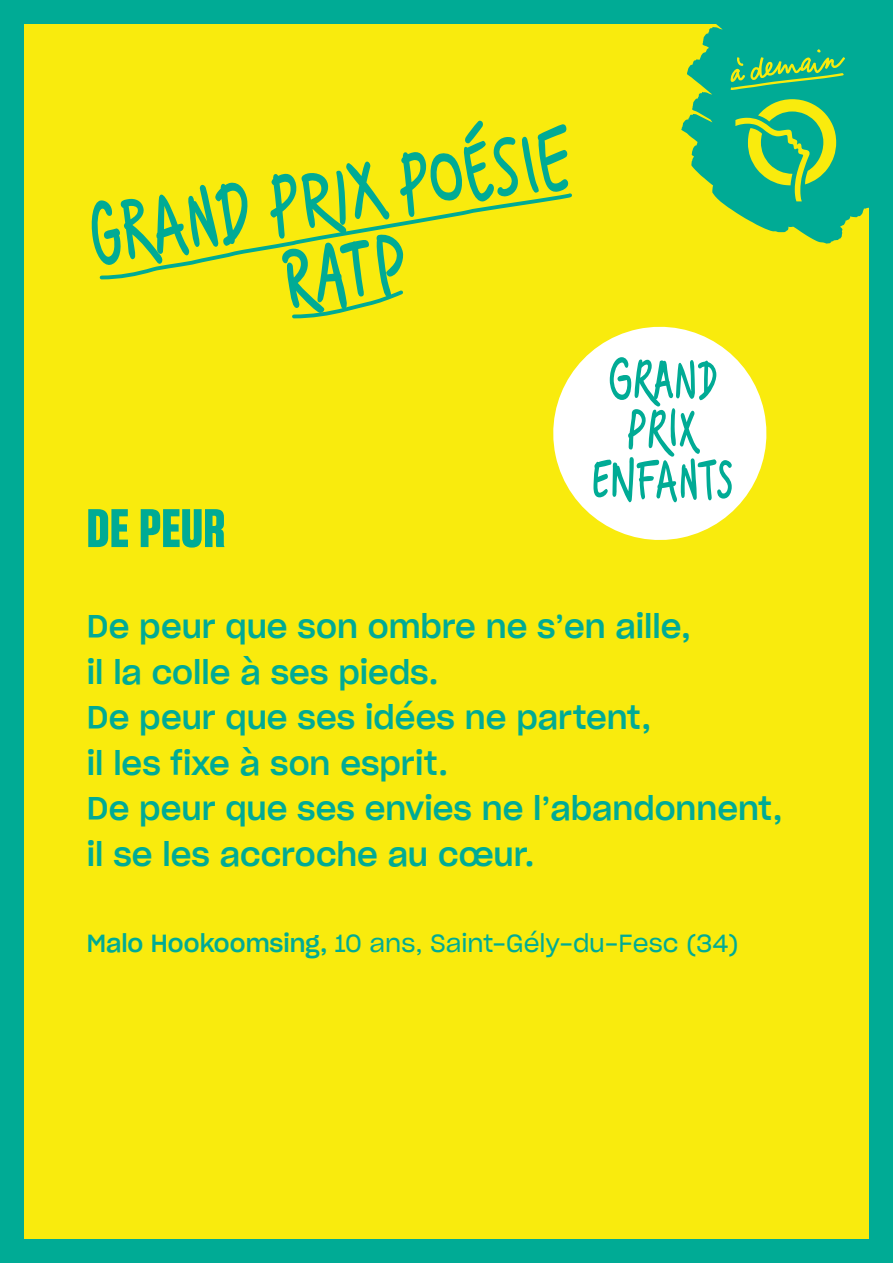
<style>
.page{position:relative;width:893px;height:1263px;background:#00ab95}
.page>*{position:absolute;margin:0;border:0;box-sizing:border-box;transform-origin:0 0}
.t1{font:91.35px/77.4px "Ademain";color:#00ab95;text-align:center}
.t2{font:60px/50.1px "Ademain";color:#00ab95;text-align:center}
.t3{font:52.65px "Sharp Grotesk Bold 14";letter-spacing:.01em;color:#00ab95}
.t4{font:31.95px/45.5px "Sharp Grotesk Medium 20";color:#00ab95}
.t5{font:24.15px "Sharp Grotesk Book 20";color:#00ab95}
.s1{font-family:"Sharp Grotesk Medium 20"}
</style>
<div class="page">
<div style="left:24px;top:24px;width:845px;height:1215px;background:#f9eb0d"></div>
<svg style="left:681px;top:24px;width:188px;height:220px;fill:#00ab95"></svg>
<svg style="left:729px;top:49px;width:116px;height:152px"></svg>
<svg style="left:292px;top:290px;width:111px;height:29px"></svg>
<svg style="left:99px;top:193px;width:473px;height:87px"></svg>
<svg style="left:553px;top:326px;width:214px;height:214px;fill:#fff"></svg>
<h1 class="t1" style="left:83px;top:196px;width:488px;rotate:-9deg">GRAND PRIX POÉSIE<br>RATP</h1>
<h3 class="t3" style="left:87px;top:493px;width:140px">DE PEUR</h3>
<h2 class="t2" style="left:592px;top:354px;width:143px">GRAND<br>PRIX<br>ENFANTS</h2>
<p class="t4" style="left:87px;top:602px;width:697px">De peur que son ombre ne s’en aille,<br>il la colle à ses pieds.<br>De peur que ses idées ne partent,<br>il les fixe à son esprit.<br>De peur que ses envies ne l’abandonnent, il se les accroche au cœur.</p>
<p class="t5" style="left:87px;top:924px;width:653px"><span class="s1">Malo Hookoomsing,</span> 10 ans, Saint-Gély-du-Fesc (34)</p>
</div>
